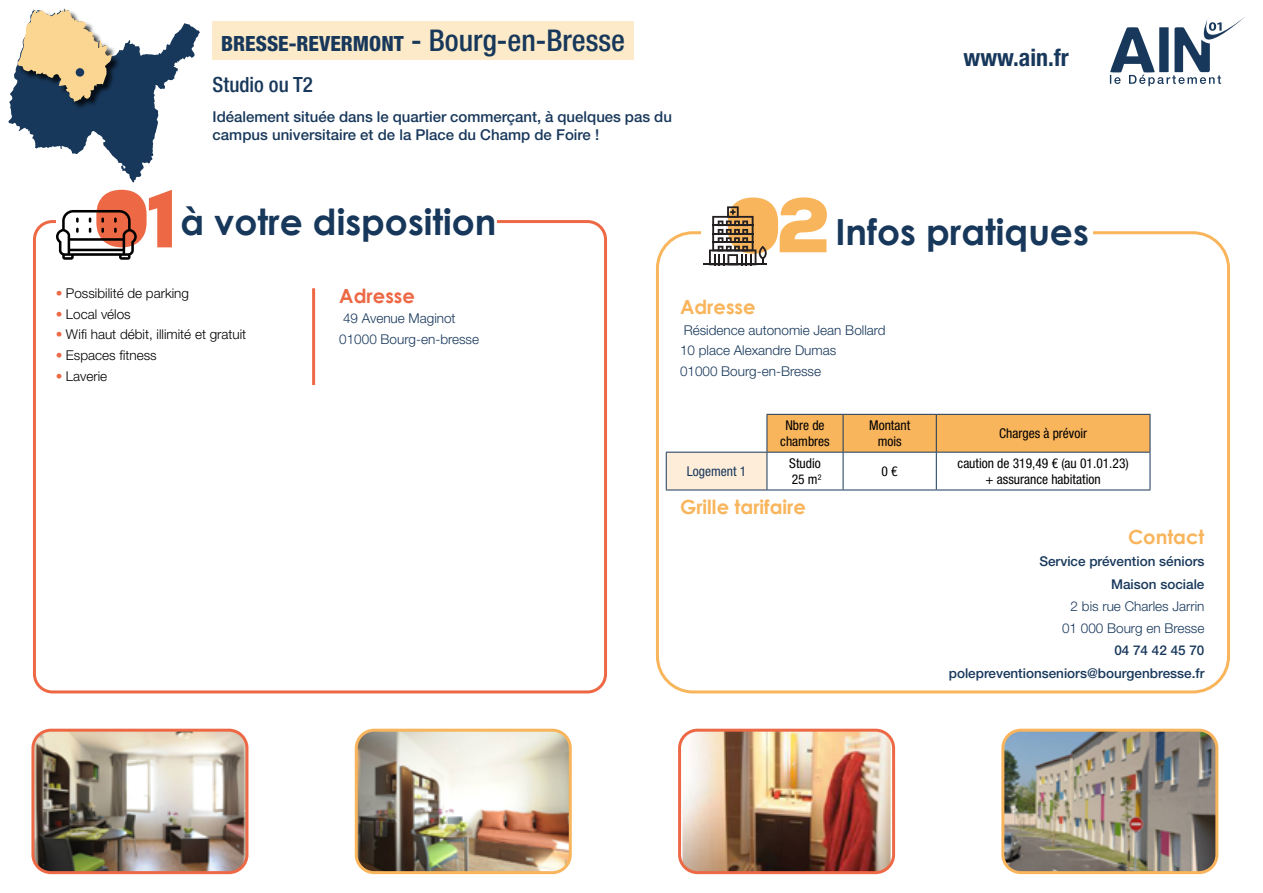
<style>
.page{position:relative;width:1263px;height:893px;background:#fff}
.page>*{position:absolute;margin:0;border:0;box-sizing:border-box;transform-origin:0 0}
.t1{font:700 36px "Century Gothic";color:#18385b}
.t2{font:700 condensed 23.85px "Helvetica Neue LT Pro";color:#18385b}
.t3{font:800 condensed 21px "Helvetica Neue LT Pro";color:#18385b}
.t4{font:500 condensed 21px "Helvetica Neue LT Pro";color:#18385b}
.t5{font:700 19.5px "Century Gothic";color:#f9b55c}
.t6{font:700 19.5px "Century Gothic";color:#ed6946}
.t7{font:500 15px/18px "Helvetica Neue LT Pro";color:#18385b}
.t8{font:300 13.5px/20.4px "Helvetica Neue LT Pro";color:#18385b}
.t9{font:condensed 13.5px/16.2px "Helvetica Neue LT Pro";color:#000;text-align:center}
.t10{font:300 13.5px "Helvetica Neue LT Pro";color:#000}
.t11{font:500 13.5px/22.2px "Helvetica Neue LT Pro";color:#18385b;text-align:right}
.t12{font:condensed 13.5px "Helvetica Neue LT Pro";color:#18385b}
.s1{font-weight:500;font-size:30px}
.s2{font-weight:500;font-stretch:condensed;color:#ed6946}
</style>
<div class="page">
<div style="left:33px;top:220px;width:574px;height:473px;border:3px solid #ed6946;border-radius:18px"></div>
<div style="left:56px;top:190px;width:371px;height:67px;background:#fff"></div>
<div style="left:180px;top:208px;width:316px;height:27px;background:#fff"></div>
<svg style="left:56px;top:190px;width:116px;height:70px"></svg>
<svg style="left:1110px;top:17px;width:135px;height:69px"></svg>
<div style="left:213px;top:21px;width:421px;height:39px;background:#fceac8"></div>
<div style="left:656px;top:231px;width:574px;height:462px;border:3px solid #f9b55c;border-radius:36px"></div>
<div style="left:701px;top:196px;width:391px;height:60px;background:#fff"></div>
<div style="left:768px;top:415px;width:382px;height:37px;background:#f9b55c"></div>
<div style="left:666px;top:452px;width:101px;height:38px;background:#feedd9"></div>
<hr style="left:767px;top:414px;width:76px;height:1px;background:#18385b">
<hr style="left:767px;top:415px;width:1px;height:37px;background:#18385b">
<hr style="left:843px;top:414px;width:93px;height:1px;background:#18385b">
<hr style="left:843px;top:415px;width:1px;height:37px;background:#18385b">
<hr style="left:936px;top:414px;width:214px;height:1px;background:#18385b">
<hr style="left:936px;top:415px;width:1px;height:37px;background:#18385b">
<hr style="left:1150px;top:415px;width:1px;height:37px;background:#18385b">
<hr style="left:666px;top:452px;width:101px;height:1px;background:#18385b">
<hr style="left:666px;top:452px;width:1px;height:38px;background:#18385b">
<hr style="left:767px;top:452px;width:76px;height:1px;background:#18385b">
<hr style="left:767px;top:452px;width:1px;height:38px;background:#18385b">
<hr style="left:843px;top:452px;width:93px;height:1px;background:#18385b">
<hr style="left:843px;top:452px;width:1px;height:38px;background:#18385b">
<hr style="left:936px;top:452px;width:214px;height:1px;background:#18385b">
<hr style="left:936px;top:452px;width:1px;height:38px;background:#18385b">
<hr style="left:1150px;top:452px;width:1px;height:38px;background:#18385b">
<hr style="left:666px;top:490px;width:101px;height:1px;background:#18385b">
<hr style="left:767px;top:490px;width:76px;height:1px;background:#18385b">
<hr style="left:843px;top:490px;width:93px;height:1px;background:#18385b">
<hr style="left:936px;top:490px;width:214px;height:1px;background:#18385b">
<hr style="left:703px;top:263px;width:64px;height:2px;background:#241f21">
<svg style="left:709px;top:197px;width:118px;height:66px"></svg>
<svg style="left:9px;top:8px;width:191px;height:174px"></svg>
<div style="left:76px;top:68px;width:8px;height:9px;background:#18385b;border-radius:50%"></div>
<hr style="left:312px;top:288px;width:3px;height:97px;background:#ed6946">
<img style="left:35px;top:730px;width:212px;height:143px">
<div style="left:31px;top:729px;width:217px;height:145px;border:3px solid #ed6946;border-radius:18px"></div>
<img style="left:356px;top:730px;width:212px;height:143px">
<div style="left:355px;top:729px;width:217px;height:145px;border:3px solid #f9b55c;border-radius:18px"></div>
<img style="left:682px;top:730px;width:209px;height:140px">
<div style="left:678px;top:729px;width:217px;height:145px;border:3px solid #ed6946;border-radius:18px"></div>
<img style="left:1005px;top:730px;width:212px;height:143px">
<div style="left:1001px;top:729px;width:217px;height:145px;border:3px solid #f9b55c;border-radius:18px"></div>
<h3 class="t3" style="left:221px;top:31px;width:405px">BRESSE-REVERMONT <span class="s1">- Bourg-en-Bresse</span></h3>
<h3 class="t4" style="left:213px;top:72px;width:102px">Studio ou T2</h3>
<p class="t7" style="left:213px;top:108px;width:461px">Idéalement située dans le quartier commerçant, à quelques pas du campus universitaire et de la Place du Champ de Foire !</p>
<h2 class="t2" style="left:964px;top:43px;width:107px">www.ain.fr</h2>
<h1 class="t1" style="left:180px;top:194px;width:318px">à votre disposition</h1>
<p class="t10" style="left:56px;top:285px;width:135px"><span class="s2">•</span> Possibilité de parking</p>
<p class="t10" style="left:56px;top:306px;width:76px"><span class="s2">•</span> Local vélos</p>
<p class="t10" style="left:56px;top:326px;width:192px"><span class="s2">•</span> Wifi haut débit, illimité et gratuit</p>
<p class="t10" style="left:56px;top:347px;width:102px"><span class="s2">•</span> Espaces fitness</p>
<p class="t10" style="left:56px;top:368px;width:53px"><span class="s2">•</span> Laverie</p>
<h3 class="t6" style="left:339px;top:281px;width:77px">Adresse</h3>
<p class="t8" style="left:339px;top:308px;width:141px">49 Avenue Maginot<br>01000 Bourg-en-bresse</p>
<h1 class="t1" style="left:835px;top:205px;width:255px">Infos pratiques</h1>
<h3 class="t5" style="left:680px;top:292px;width:77px">Adresse</h3>
<p class="t8" style="left:680px;top:319px;width:207px">Résidence autonomie Jean Bollard<br>10 place Alexandre Dumas<br>01000 Bourg-en-Bresse</p>
<p class="t9" style="left:780px;top:417px;width:51px">Nbre de chambres</p>
<p class="t9" style="left:869px;top:417px;width:42px">Montant mois</p>
<p class="t9" style="left:999px;top:425px;width:89px">Charges à prévoir</p>
<p class="t12" style="left:687px;top:463px;width:61px">Logement 1</p>
<p class="t9" style="left:789px;top:455px;width:34px;text-align:left">Studio<br>25 m<sup>2</sup></p>
<p class="t9" style="left:881px;top:463px;width:18px">0 €</p>
<p class="t9" style="left:957px;top:455px;width:173px">caution de 319,49 € (au 01.01.23) + assurance habitation</p>
<h3 class="t5" style="left:680px;top:492px;width:127px">Grille tarifaire</h3>
<h3 class="t5" style="left:1128px;top:522px;width:78px">Contact</h3>
<p class="t11" style="left:1039px;top:550px;width:167px">Service prévention séniors<br>Maison sociale</p>
<p class="t8" style="left:1062px;top:595px;width:144px;line-height:22.2px;text-align:right">2 bis rue Charles Jarrin<br>01 000 Bourg en Bresse</p>
<p class="t11" style="left:949px;top:639px;width:257px">04 74 42 45 70 polepreventionseniors@bourgenbresse.fr</p>
</div>
